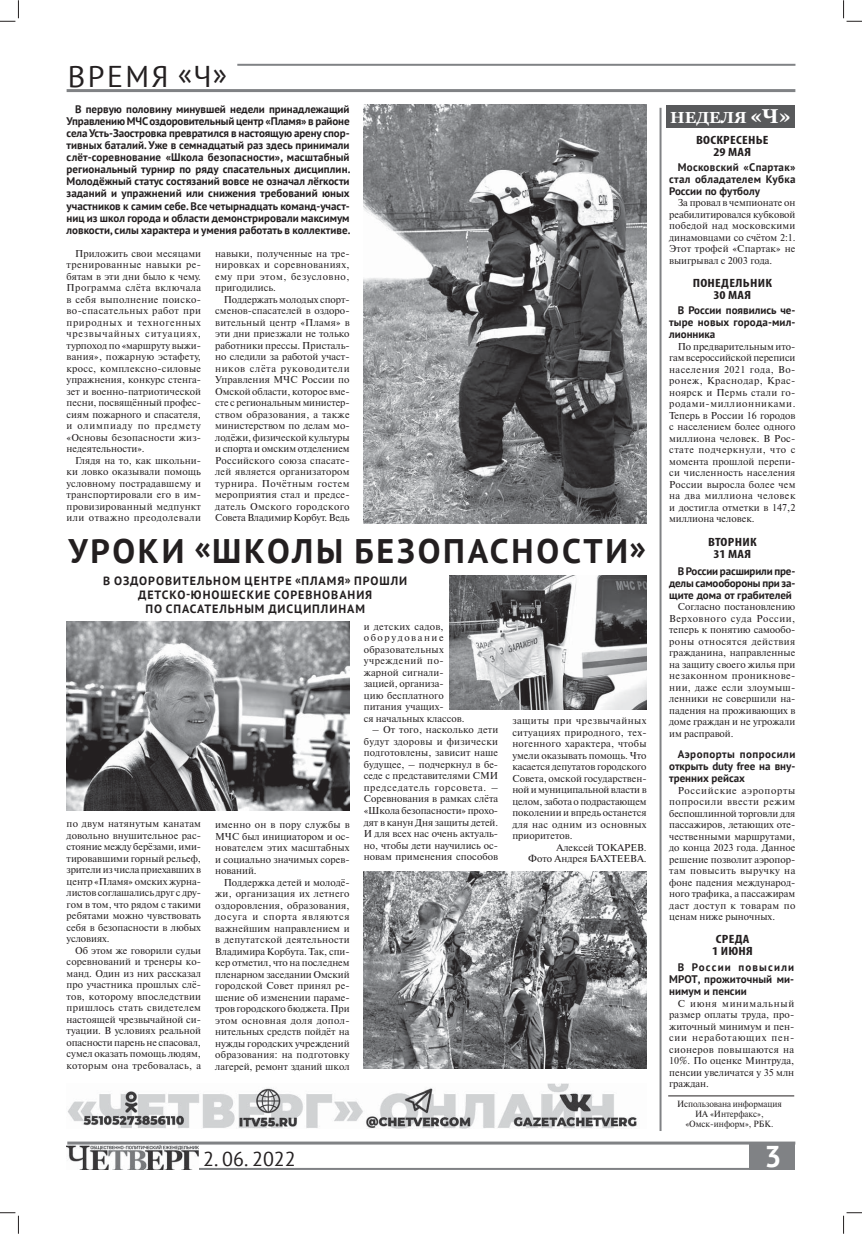
<style>
.page{position:relative;width:862px;height:1234px;background:#fff}
.page>*{position:absolute;margin:0;border:0;box-sizing:border-box;transform-origin:0 0}
.t1{font:700 34px "PT Sans";letter-spacing:.08em;color:#231f20}
.t2{font:30px "PT Sans";letter-spacing:.08em;color:#231f20}
.t3{font:700 30px "PT Sans";color:#fff}
.t4{font:20px "PT Sans";color:#231f20}
.t5{font:700 16px "Georgia";color:#fff}
.t6{font:700 12px/14px "PT Sans";letter-spacing:.08em;color:#231f20;text-align:center}
.t7{font:700 condensed 12px/12px "Myriad Pro";letter-spacing:.02em;color:#231f20;text-align:center;scale:1.2 1}
.t8{font:700 11px/12px "PT Sans";color:#231f20;text-align:justify}
.t9{font:10px/11.5px "Newton C";color:#231f20;text-align:justify}
.t10{font:10px "Newton C";letter-spacing:.025em;color:#231f20}
.t11{font:10px "Newton C";letter-spacing:.045em;color:#231f20}
.t12{font:9px/10px "Newton C";color:#231f20;text-align:center;scale:.95 1}
.s1{font-size:20px}
</style>
<div class="page">
<hr style="left:668px;top:1095px;width:126px;height:1px;background:#231f20">
<hr style="left:237px;top:64px;width:558px;height:2px;background:#808285">
<hr style="left:67px;top:89px;width:728px;height:3px;background:#808285">
<img style="left:67px;top:1083px;width:570px;height:45px">
<div style="left:667px;top:105px;width:128px;height:23px;background:#58595b"></div>
<img style="left:364px;top:105px;width:283px;height:418px">
<img style="left:67px;top:621px;width:283px;height:189px">
<img style="left:364px;top:871px;width:283px;height:197px">
<img style="left:449px;top:575px;width:198px;height:134px">
<div style="left:749px;top:1143px;width:46px;height:26px;background:#808285"></div>
<hr style="left:198px;top:1167px;width:551px;height:2px;background:#808285">
<hr style="left:67px;top:1141px;width:728px;height:3px;background:#808285">
<img style="left:67px;top:1145px;width:131px;height:24px">
<hr style="left:659px;top:108px;width:2px;height:1022px;background:#808285">
<svg style="left:0;top:0;width:19px;height:22px"></svg>
<svg style="left:0;top:1212px;width:19px;height:21px"></svg>
<svg style="left:843px;top:0;width:19px;height:22px"></svg>
<svg style="left:843px;top:1212px;width:19px;height:21px"></svg>
<h2 class="t2" style="left:68px;top:56px;width:161px">ВРЕМЯ «Ч»</h2>
<p class="t8" style="left:67px;top:103px;width:285px;text-indent:8px">В первую половину минувшей недели принадлежащий Управлению МЧСоздоровительный центр «Пламя» в районе села Усть-Заостровка превратился в настоящую арену спор&shy;тивных баталий. Уже в семнадцатый раз здесь принимали слёт-соревнование «Школа безопасности», масштабный региональный турнир по ряду спасательных дисциплин.<br>Молодёжный статус состязаний вовсе не означал лёгкости заданий и упражнений или снижения требований юных участников к самим себе. Все четырнадцать команд-участ&shy;ниц из школ города и области демонстрировали максимум ловкости, силы характера и умения работать в коллективе.</p>
<p class="t9" style="left:67px;top:248px;width:136px;text-indent:9px">Приложить свои месяцами тренированные навыки ре&shy;бятам в эти дни было к чему.<br>Программа слёта включала в себя выполнение поиско&shy;во-спасательных работ при природных и техногенных чрезвычайных ситуациях, турпоход по «маршруту выжи&shy;вания», пожарную эстафету, кросс, комплексно-силовые упражнения, конкурс стенга&shy;зет и военно-патриотической песни, посвящённый профес&shy;сиям пожарного и спасателя, и олимпиаду по предмету «Основы безопасности жиз&shy;недеятельности».</p>
<p class="t9" style="left:67px;top:455px;width:136px;text-indent:9px">Глядя на то, как школьни&shy;ки ловко оказывали помощь условному пострадавшему и транспортировали его в им&shy;провизированный медпункт или отважно преодолевали</p>
<h1 class="t1" style="left:69px;top:528px;width:579px">УРОКИ «ШКОЛЫ БЕЗОПАСНОСТИ»</h1>
<p class="t6" style="left:103px;top:573px;width:306px">В ОЗДОРОВИТЕЛЬНОМ ЦЕНТРЕ «ПЛАМЯ» ПРОШЛИ<br>ДЕТСКО-ЮНОШЕСКИЕ СОРЕВНОВАНИЯ<br>ПО СПАСАТЕЛЬНЫМ ДИСЦИПЛИНАМ</p>
<p class="t9" style="left:215px;top:248px;width:136px">навыки, полученные на тре&shy;нировках и соревнованиях, ему при этом, безусловно, пригодились.</p>
<p class="t9" style="left:215px;top:294px;width:136px;text-indent:9px">Поддержать молодых спорт&shy;сменов-спасателей в оздоро&shy;вительный центр «Пламя» в эти дни приезжали не только работники прессы. Присталь&shy;но следили за работой участ&shy;ников слёта руководители Управления МЧС России по Омской области, которое вме&shy;сте с региональным министер&shy;ством образования, а также министерством по делам мо&shy;лодёжи, физической культуры и спорта и омским отделением Российского союза спасате&shy;лей является организатором турнира. Почётным гостем мероприятия стал и предсе&shy;датель Омского городского Совета Владимир Корбут. Ведь</p>
<p class="t9" style="left:67px;top:818px;width:136px">по двум натянутым канатам довольно внушительное рас&shy;стояние между берёзами, ими&shy;тировавшими горный рельеф, зрители из числа приехавших в центр «Пламя» омских журна&shy;листов соглашались друг с дру&shy;гом в том, что рядом с такими ребятами можно чувствовать себя в безопасности в любых условиях.</p>
<p class="t9" style="left:67px;top:945px;width:136px;text-indent:9px">Об этом же говорили судьи соревнований и тренеры ко&shy;манд. Один из них рассказал про участника прошлых слё&shy;тов, которому впоследствии пришлось стать свидетелем настоящей чрезвычайной си&shy;туации. В условиях реальной опасности парень не спасовал, сумел оказать помощь людям, которым она требовалась, а</p>
<p class="t9" style="left:215px;top:819px;width:136px">именно он в пору службы в МЧС был инициатором и ос&shy;нователем этих масштабных и социально значимых сорев&shy;нований.</p>
<p class="t9" style="left:215px;top:877px;width:136px;text-indent:9px">Поддержка детей и молодё&shy;жи, организация их летнего оздоровления, образования, досуга и спорта являются важнейшим направлением и в депутатской деятельности Владимира Корбута. Так, спи&shy;кер отметил, что на последнем пленарном заседании Омский городской Совет принял ре&shy;шение об изменении параме&shy;тров городского бюджета. При этом основная доля допол&shy;нительных средств пойдёт на нужды городских учреждений образования: на подготовку лагерей, ремонт зданий школ</p>
<p class="t9" style="left:364px;top:621px;width:102px;text-align:left">и детских садов, оборудование образовательных учреждений по&shy;жарной сигнали&shy;зацией, организа&shy;цию бесплатного питания учащих-<br>ся начальных классов.</p>
<p class="t9" style="left:364px;top:725px;width:136px;text-indent:9px">– От того, насколько дети будут здоровы и физически подготовлены, зависит наше будущее, – подчеркнул в бе&shy;седе с представителями СМИ председатель горсовета. – Соревнования в рамках слёта «Школа безопасности» прохо&shy;дят в канун Дня защиты детей.<br>И для всех нас очень актуаль&shy;но, чтобы дети научились ос&shy;новам применения способов</p>
<p class="t11" style="left:512px;top:717px;width:136px">защиты при чрезвычайных</p>
<p class="t10" style="left:512px;top:728px;width:136px">ситуациях природного, тех-</p>
<p class="t10" style="left:512px;top:740px;width:136px">ногенного характера, чтобы</p>
<p class="t9" style="left:512px;top:750px;width:136px">умели оказывать помощь. Что</p>
<p class="t9" style="left:512px;top:762px;width:136px">касается депутатов городского</p>
<p class="t9" style="left:512px;top:773px;width:136px">Совета, омской государствен-</p>
<p class="t9" style="left:512px;top:785px;width:136px">ной и муниципальной власти в</p>
<p class="t9" style="left:512px;top:796px;width:136px">целом, забота о подрастающем</p>
<p class="t9" style="left:512px;top:808px;width:136px">поколении и впредь останется</p>
<p class="t10" style="left:512px;top:820px;width:136px">для нас одним из основных</p>
<p class="t9" style="left:512px;top:831px;width:62px">приоритетов.</p>
<p class="t9" style="left:556px;top:842px;width:92px">Алексей ТОКАРЕВ.</p>
<p class="t9" style="left:528px;top:854px;width:120px">Фото Андрея БАХТЕЕВА.</p>
<h3 class="t5" style="left:670px;top:108px;width:122px">НЕДЕЛЯ <span class="s1">«Ч»</span></h3>
<p class="t7" style="left:696px;top:135px;width:62px">ВОСКРЕСЕНЬЕ<br>29 МАЯ</p>
<p class="t8" style="left:669px;top:160px;width:128px;text-indent:8px">Московский «Спартак» стал обладателем Кубка России по футболу</p>
<p class="t9" style="left:669px;top:198px;width:128px;text-indent:9px">За провал в чемпионате он реабилитировался кубковой победой над московскими динамовцами со счётом 2:1.<br>Этот трофей «Спартак» не выигрывал с 2003 года.</p>
<p class="t7" style="left:693px;top:278px;width:67px">ПОНЕДЕЛЬНИК<br>30 МАЯ</p>
<p class="t8" style="left:669px;top:304px;width:128px;text-indent:8px">В России появились че&shy;тыре новых города-мил&shy;лионника</p>
<p class="t9" style="left:669px;top:341px;width:128px;text-indent:9px">По предварительным ито&shy;гам всероссийской переписи населения 2021 года, Во&shy;ронеж, Краснодар, Крас&shy;ноярск и Пермь стали го&shy;родами-миллионниками.<br>Теперь в России 16 городов с населением более одного миллиона человек. В Рос&shy;стате подчеркнули, что с момента прошлой перепи&shy;си численность населения России выросла более чем на два миллиона человек и достигла отметки в 147,2 миллиона человек.</p>
<p class="t7" style="left:708px;top:537px;width:42px">ВТОРНИК<br>31 МАЯ</p>
<p class="t8" style="left:669px;top:564px;width:128px;text-indent:9px">В России расширили пре&shy;делы самообороны при за&shy;щите дома от грабителей</p>
<p class="t9" style="left:669px;top:602px;width:128px;text-indent:9px">Согласно постановлению Верховного суда России, теперь к понятию самообо&shy;роны относятся действия гражданина, направленные на защиту своего жилья при незаконном проникнове&shy;нии, даже если злоумыш&shy;ленники не совершили на&shy;падения на проживающих в доме граждан и не угрожали им расправой.</p>
<p class="t8" style="left:669px;top:748px;width:128px;text-indent:9px">Аэропорты попросили открыть duty free на вну&shy;тренних рейсах</p>
<p class="t9" style="left:669px;top:785px;width:128px;text-indent:9px">Российские аэропорты попросили ввести режим беспошлинной торговли для пассажиров, летающих оте&shy;чественными маршрутами, до конца 2023 года. Данное решение позволит аэропор&shy;там повысить выручку на фоне падения международ&shy;ного трафика, а пассажирам даст доступ к товарам по ценам ниже рыночных.</p>
<p class="t7" style="left:712px;top:934px;width:35px">СРЕДА<br>1 ИЮНЯ</p>
<p class="t8" style="left:669px;top:960px;width:127px;text-indent:9px">В России повысили МРОТ, прожиточный ми&shy;нимум и пенсии</p>
<p class="t9" style="left:669px;top:998px;width:127px;text-indent:9px">С июня минимальный размер оплаты труда, про&shy;житочный минимум и пен&shy;сии неработающих пен&shy;сионеров повышаются на 10%. По оценке Минтруда, пенсии увеличатся у 35 млн граждан.</p>
<p class="t12" style="left:677px;top:1099px;width:112px">Использована информация<br>ИА «Интерфакс», «Омск-информ», РБК.</p>
<h3 class="t4" style="left:203px;top:1145px;width:94px">2. 06. 2022</h3>
<h2 class="t3" style="left:764px;top:1135px;width:19px">3</h2>
</div>
